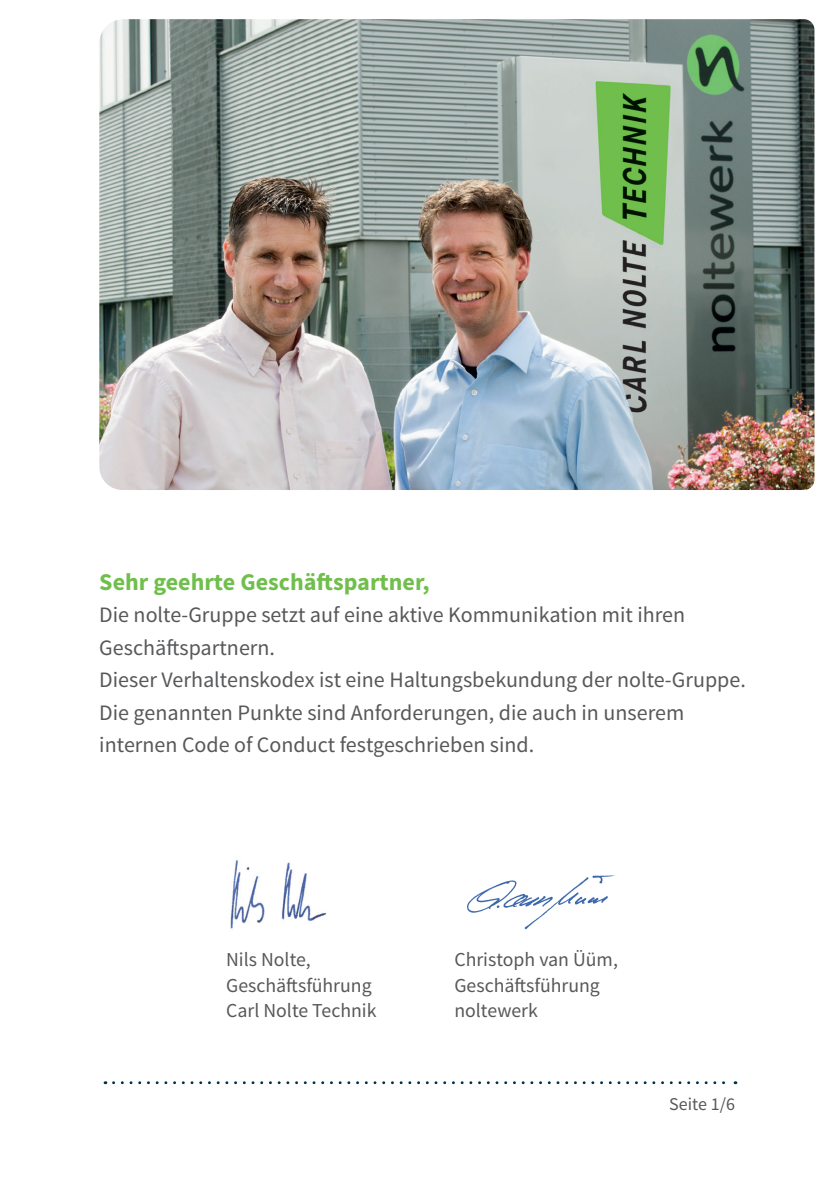
<style>
.page{position:relative;width:840px;height:1191px;background:#fff}
.page>*{position:absolute;margin:0;border:0;box-sizing:border-box;transform-origin:0 0}
.t1{font:700 24px "Source Sans Pro";color:#70bf4c}
.t2{font:22px/32.4px "Source Sans Pro";color:#57585a}
.t3{font:19.8px "Source Sans Pro";color:#57585a}
.t4{font:18px "Source Sans Pro";color:#57585a}
</style>
<div class="page">
<svg style="left:113px;top:1081px;width:622px;height:3px"></svg>
<img style="left:99px;top:19px;width:715px;height:471px">
<img style="left:230px;top:860px;width:97px;height:69px">
<img style="left:467px;top:875px;width:148px;height:55px">
<p class="t1" style="left:99px;top:566px;width:331px">Sehr geehrte Geschäftspartner,</p>
<p class="t2" style="left:99px;top:599px;width:647px">Die nolte-Gruppe setzt auf eine aktive Kommunikation mit ihren Geschäftspartnern.<br>Dieser Verhaltenskodex ist eine Haltungsbekundung der nolte-Gruppe.<br>Die genannten Punkte sind Anforderungen, die auch in unserem internen Code of Conduct festgeschrieben sind.</p>
<p class="t3" style="left:226px;top:947px;width:86px">Nils Nolte,</p>
<p class="t3" style="left:454px;top:947px;width:165px">Christoph van Üüm,</p>
<p class="t3" style="left:226px;top:972px;width:147px">Geschäftsführung</p>
<p class="t3" style="left:454px;top:972px;width:147px">Geschäftsführung</p>
<p class="t3" style="left:226px;top:998px;width:152px">Carl Nolte Technik</p>
<p class="t3" style="left:454px;top:998px;width:85px">noltewerk</p>
<p class="t4" style="left:669px;top:1092px;width:67px">Seite 1/6</p>
</div>
